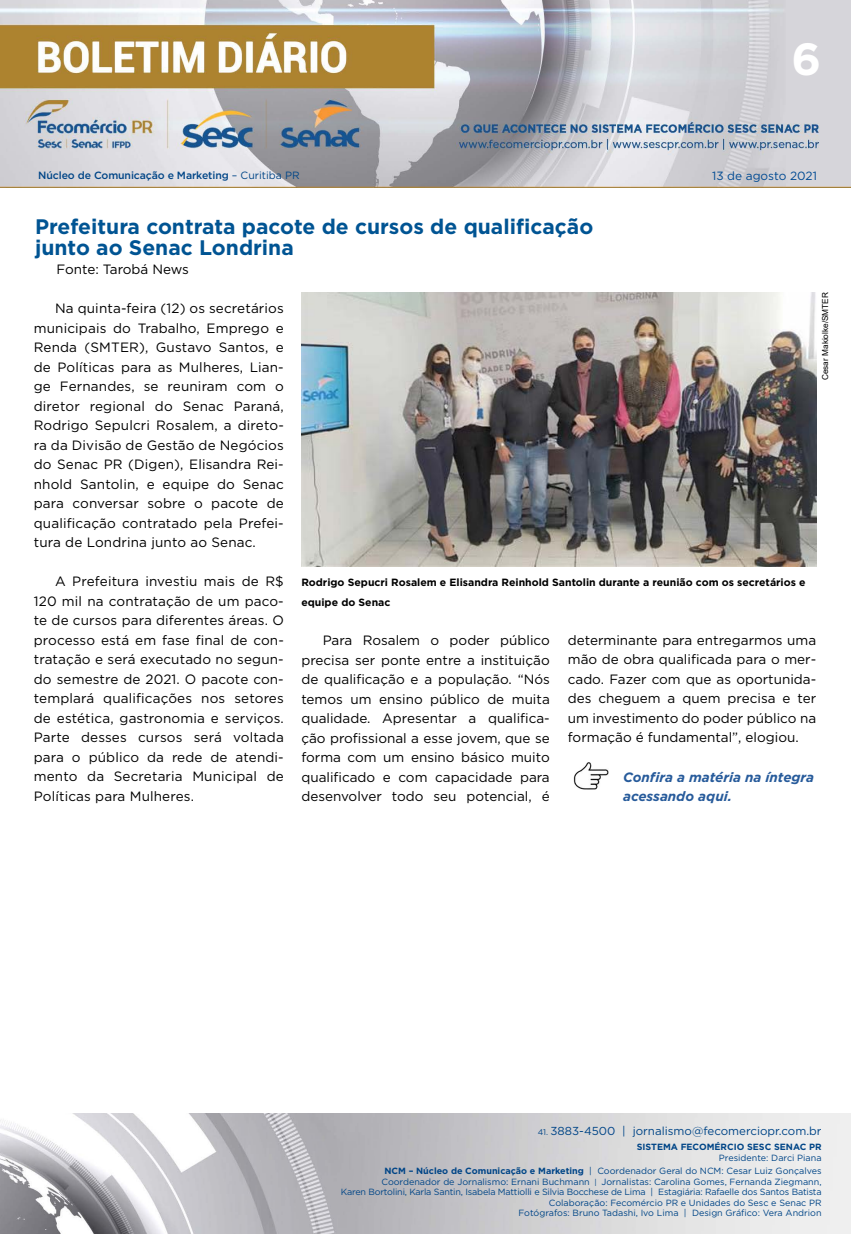
<style>
.page{position:relative;width:851px;height:1234px;background:#fff}
.page>*{position:absolute;margin:0;border:0;box-sizing:border-box;transform-origin:0 0}
.t1{font:700 45px "Gotham";color:#fff}
.t2{font:700 21px/21px "Gotham";color:#005493}
.t3{font:13.5px/19.5px "Gotham";color:#000;text-align:justify}
.t4{font:italic 700 13.5px/19.5px "Gotham";color:#275b9b}
.t5{font:11.85px "Gotham";color:#004a93}
.t6{font:11.55px "Gotham";color:#004587}
.t7{font:700 10.5px/19.5px "Gotham";color:#000}
.t8{font:500 10.5px "Gotham";letter-spacing:-.01em;color:#004587}
.t9{font:9px/10.5px "Gotham";color:#004587;text-align:right}
.t10{font:700 9px "Gotham";color:#004587}
.t11{font:8.25px "Arial";color:#000}
.s1{font-weight:400}
.s2{font-size:8.25px}
.s3{font-weight:700}
.s4{font-size:7.65px}
</style>
<div class="page">
<img style="left:0;top:0;width:850px;height:188px">
<img style="left:0;top:1113px;width:850px;height:120px">
<img style="left:301px;top:292px;width:515px;height:274px">
<img style="left:573px;top:762px;width:35px;height:27px">
<h1 class="t1" style="left:791px;top:29px;width:31px">6</h1>
<p class="t8" style="left:38px;top:168px;width:263px">Núcleo de Comunicação e Marketing <span class="s1">– Curitiba PR</span></p>
<p class="t5" style="left:712px;top:168px;width:106px">13 de agosto 2021</p>
<h2 class="t2" style="left:35px;top:216px;width:559px">Prefeitura contrata pacote de cursos de qualificação junto ao Senac Londrina</h2>
<p class="t3" style="left:56px;top:259px;width:134px">Fonte: Tarobá News</p>
<p class="t3" style="left:34px;top:298px;width:251px;text-indent:21px">Na quinta-feira (12) os secretários municipais do Trabalho, Emprego e Renda (SMTER), Gustavo Santos, e de Políticas para as Mulheres, Lian&shy;ge Fernandes, se reuniram com o diretor regional do Senac Paraná, Rodrigo Sepulcri Rosalem, a direto&shy;ra da Divisão de Gestão de Negócios do Senac PR (Digen), Elisandra Rei&shy;nhold Santolin, e equipe do Senac para conversar sobre o pacote de qualificação contratado pela Prefei&shy;tura de Londrina junto ao Senac.</p>
<p class="t3" style="left:34px;top:571px;width:251px;text-indent:21px">A Prefeitura investiu mais de R$ 120 mil na contratação de um paco&shy;te de cursos para diferentes áreas. O processo está em fase final de con&shy;tratação e será executado no segun&shy;do semestre de 2021. O pacote con&shy;templará qualificações nos setores de estética, gastronomia e serviços.<br>Parte desses cursos será voltada para o público da rede de atendi&shy;mento da Secretaria Municipal de Políticas para Mulheres.</p>
<p class="t11" style="left:819px;top:380px;width:90px;rotate:-90deg">Cesar Makiolke/SMTER</p>
<p class="t7" style="left:301px;top:572px;width:505px">Rodrigo Sepucri Rosalem e Elisandra Reinhold Santolin durante a reunião com os secretários e equipe do Senac</p>
<p class="t3" style="left:301px;top:630px;width:250px;text-indent:21px">Para Rosalem o poder público precisa ser ponte entre a instituição de qualificação e a população. “Nós temos um ensino público de muita qualidade. Apresentar a qualifica&shy;ção profissional a esse jovem, que se forma com um ensino básico muito qualificado e com capacidade para desenvolver todo seu potencial, é</p>
<p class="t3" style="left:567px;top:630px;width:250px">determinante para entregarmos uma mão de obra qualificada para o mer&shy;cado. Fazer com que as oportunida&shy;des cheguem a quem precisa e ter um investimento do poder público na formação é fundamental”, elogiou.</p>
<p class="t4" style="left:623px;top:766px;width:192px">Confira a matéria na íntegra acessando aqui.</p>
<p class="t6" style="left:537px;top:1123px;width:285px"><span class="s2">41.</span> 3883-4500 | jornalismo@fecomerciopr.com.br</p>
<p class="t10" style="left:636px;top:1140px;width:186px">SISTEMA FECOMÉRCIO SESC SENAC PR</p>
<p class="t9" style="left:384px;top:1150px;width:438px;line-height:13.5px">Presidente: Darci Piana<br><span class="s3">NCM – Núcleo de Comunicação e Marketing</span> | Coordenador Geral do NCM: Cesar Luiz Gonçalves</p>
<p class="t9" style="left:341px;top:1175px;width:482px">Coordenador de Jornalismo: Ernani Buchmann <span class="s4">|</span> Jornalistas: Carolina Gomes, Fernanda Ziegmann,<br>Karen Bortolini, Karla Santin, Isabela Mattiolli e Silvia Bocchese de Lima | Estagiária: Rafaelle dos Santos Batista Colaboração: Fecomércio PR e Unidades do Sesc e Senac PR<br>Fotógrafos: Bruno Tadashi, Ivo Lima | Design Gráfico: Vera Andrion</p>
</div>
